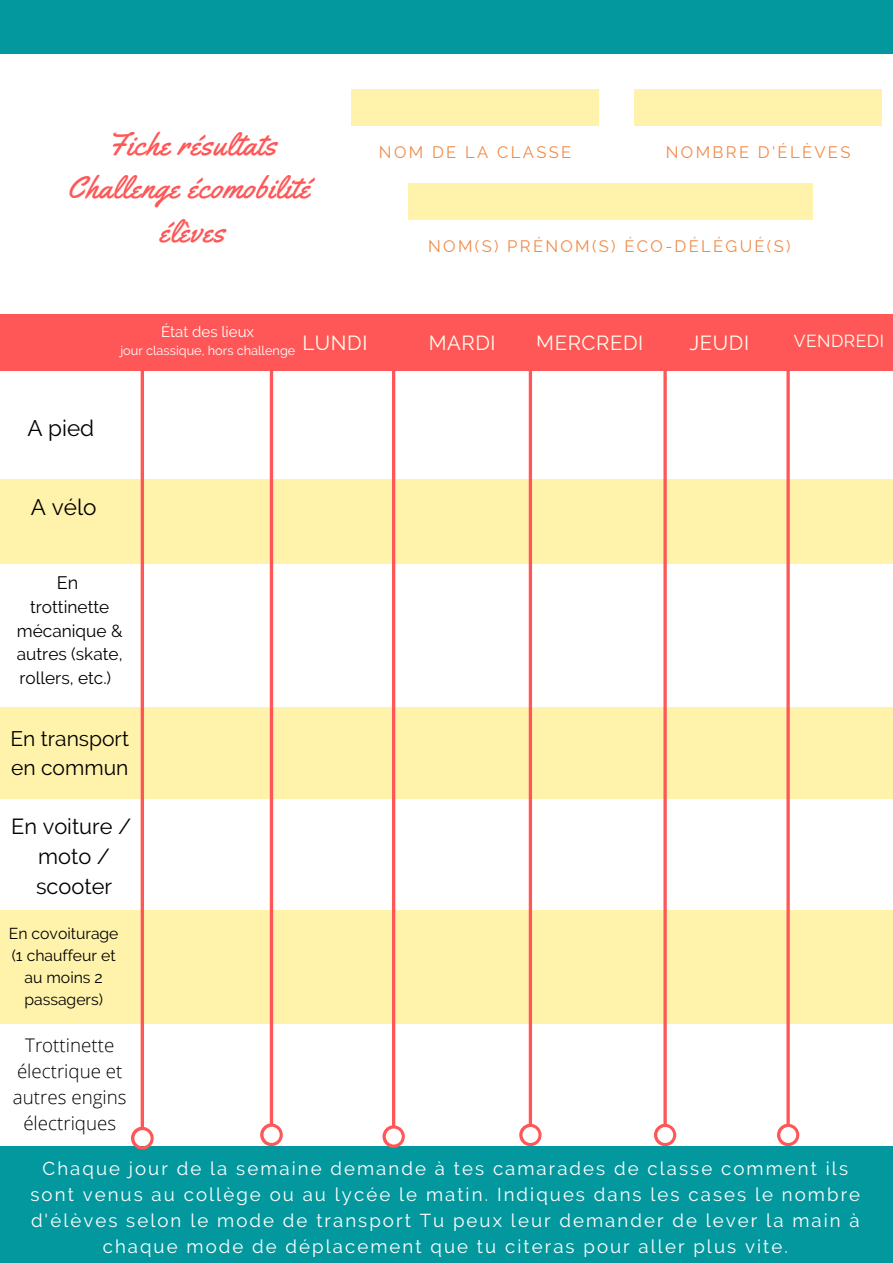
<style>
.page{position:relative;width:893px;height:1263px;background:#fff}
.page>*{position:absolute;margin:0;border:0;box-sizing:border-box;transform-origin:0 0}
.t1{font:31.35px/43.9px "Yellowtail";letter-spacing:.03em;color:#ff5757;text-align:center}
.t2{font:22.5px "Raleway";color:#000}
.t3{font:21.75px/30.4px "Raleway";color:#000;text-align:center}
.t4{font:21px/29.2px "Raleway";color:#000}
.t5{font:20.33px "Raleway";letter-spacing:.03em;color:#fffeee}
.t6{font:300 18.75px/25.9px "Open Sans";color:#000;text-align:center}
.t7{font:18.6px/25.9px "Raleway";letter-spacing:.11em;color:#fff;text-align:center}
.t8{font:18px "Raleway";color:#000}
.t9{font:17.33px "Raleway";letter-spacing:.03em;color:#fffeee}
.t10{font:17.25px/23.6px "Raleway";color:#000;text-align:center}
.t11{font:16.58px "Raleway";letter-spacing:.14em;color:#f08b49}
.t12{font:15.75px/21.9px "Raleway";color:#000;text-align:center}
.t13{font:15px "Raleway";color:#fff}
.t14{font:12.75px "Raleway";color:#fff}
</style>
<div class="page">
<div style="left:0;top:479px;width:893px;height:85px;background:#fff3ac"></div>
<div style="left:0;top:708px;width:893px;height:91px;background:#fff3ac"></div>
<div style="left:0;top:910px;width:893px;height:114px;background:#fff3ac"></div>
<div style="left:0;top:314px;width:893px;height:57px;background:#ff5757"></div>
<div style="left:0;top:1146px;width:893px;height:117px;background:#03989e"></div>
<div style="left:351px;top:89px;width:247px;height:37px;background:#fff3ac"></div>
<div style="left:408px;top:183px;width:404px;height:36px;background:#fff3ac"></div>
<svg style="left:382px;top:371px;width:23px;height:777px"></svg>
<svg style="left:519px;top:371px;width:22px;height:775px"></svg>
<svg style="left:654px;top:371px;width:22px;height:775px"></svg>
<svg style="left:777px;top:371px;width:22px;height:775px"></svg>
<svg style="left:260px;top:371px;width:23px;height:775px"></svg>
<div style="left:634px;top:89px;width:247px;height:37px;background:#fff3ac"></div>
<svg style="left:131px;top:371px;width:23px;height:778px"></svg>
<div style="left:0;top:0;width:893px;height:53px;background:#03989e"></div>
<h6 class="t1" style="left:67px;top:122px;width:244px">Fiche résultats<br>Challenge écomobilité élèves</h6>
<h6 class="t11" style="left:379px;top:143px;width:194px">NOM DE LA CLASSE</h6>
<h3 class="t11" style="left:666px;top:143px;width:186px">NOMBRE D'ÉLÈVES</h3>
<p class="t11" style="left:428px;top:236px;width:364px">NOM(S) PRÉNOM(S) ÉCO-DÉLÉGUÉ(S)</p>
<h3 class="t13" style="left:161px;top:323px;width:95px">État des lieux</h3>
<h5 class="t14" style="left:120px;top:343px;width:176px">jour classique, hors challenge</h5>
<p class="t5" style="left:302px;top:330px;width:66px">LUNDI</p>
<p class="t5" style="left:429px;top:330px;width:68px">MARDI</p>
<p class="t5" style="left:536px;top:330px;width:108px">MERCREDI</p>
<h1 class="t5" style="left:689px;top:330px;width:61px">JEUDI</h1>
<h6 class="t9" style="left:793px;top:330px;width:92px">VENDREDI</h6>
<p class="t2" style="left:27px;top:415px;width:68px">A pied</p>
<p class="t2" style="left:31px;top:494px;width:67px">A vélo</p>
<h2 class="t8" style="left:57px;top:572px;width:23px">En</h2>
<h2 class="t10" style="left:17px;top:595px;width:107px">trottinette mécanique &amp; autres (skate, rollers, etc.)</h2>
<h2 class="t4" style="left:10px;top:724px;width:120px">En transport en commun</h2>
<h2 class="t3" style="left:11px;top:811px;width:122px">En voiture / moto / scooter</h2>
<h2 class="t12" style="left:9px;top:922px;width:111px">En covoiturage (1 chauffeur et au moins 2 passagers)</h2>
<h3 class="t6" style="left:13px;top:1032px;width:115px">Trottinette électrique et autres engins électriques</h3>
<h4 class="t7" style="left:31px;top:1156px;width:831px">Chaque jour de la semaine demande à tes camarades de classe comment ils sont venus au collège ou au lycée le matin. Indiques dans les cases le nombre d'élèves selon le mode de transport Tu peux leur demander de lever la main à chaque mode de déplacement que tu citeras pour aller plus vite.</h4>
</div>
